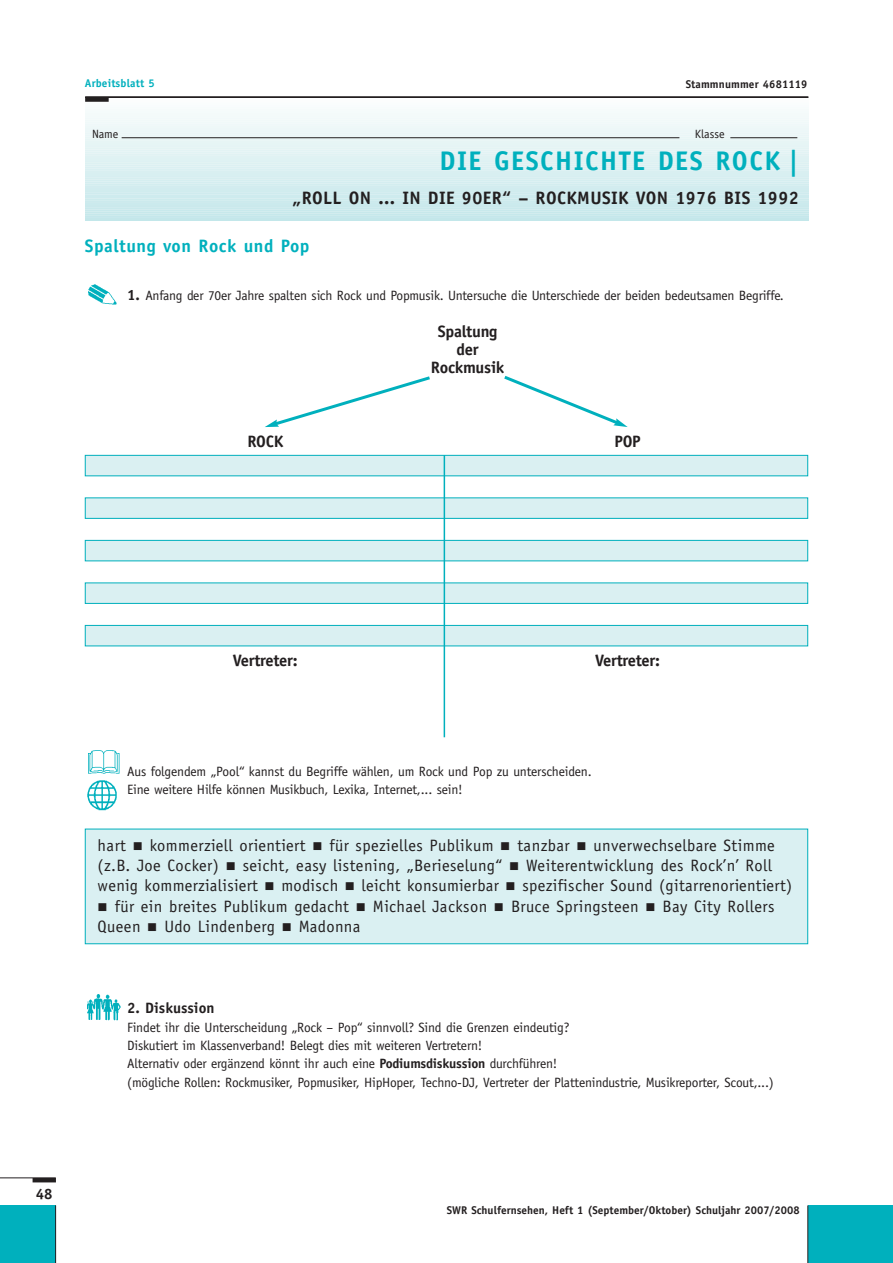
<style>
.page{position:relative;width:893px;height:1263px;background:#fff}
.page>*{position:absolute;margin:0;border:0;box-sizing:border-box;transform-origin:0 0}
.t1{font:700 27px "Officina Sans";letter-spacing:.055em;color:#00b0bd}
.t2{font:700 18px "Officina Sans";letter-spacing:.02em;color:#231f20}
.t3{font:700 18px "Officina Sans";letter-spacing:.03em;color:#00b0bd}
.t4{font:16.5px "Officina Sans";letter-spacing:.025em;color:#231f20}
.t5{font:700 16.5px/18.3px "Officina Sans";letter-spacing:-.015em;color:#231f20;text-align:center}
.t6{font:700 15px "Officina Sans";color:#231f20}
.t7{font:13.5px/18.3px "Officina Sans";letter-spacing:-.015em;color:#231f20}
.t8{font:12px "Officina Sans";color:#231f20}
.t9{font:700 11.25px "Officina Sans";color:#231f20}
.t10{font:700 11.25px "Officina Sans";letter-spacing:.01em;color:#00b0bd}
.s1{font-weight:700;font-size:15px}
.s2{font-weight:700}
</style>
<div class="page">
<div style="left:85px;top:829px;width:722px;height:115px;background:#daf0f2"></div>
<div style="left:85px;top:829px;width:723px;height:115px;border:1px solid #00b0bd"></div>
<div style="left:808px;top:1205px;width:84px;height:58px;background:#00b0bd"></div>
<hr style="left:807px;top:1205px;width:1px;height:58px;background:#231f20">
<div style="left:0;top:1205px;width:56px;height:58px;background:#00b0bd"></div>
<hr style="left:33px;top:1178px;width:23px;height:4px;background:#231f20">
<hr style="left:0;top:1178px;width:56px;height:1px;background:#231f20">
<hr style="left:55px;top:1205px;width:1px;height:58px;background:#231f20">
<div style="left:85px;top:216px;width:723px;height:5px;background:#c4e7ea"></div>
<div style="left:85px;top:212px;width:723px;height:5px;background:#ceebed"></div>
<div style="left:85px;top:210px;width:723px;height:5px;background:#d2ecee"></div>
<div style="left:85px;top:206px;width:723px;height:5px;background:#d3ecef"></div>
<div style="left:85px;top:203px;width:723px;height:6px;background:#cae9ec"></div>
<div style="left:85px;top:199px;width:723px;height:5px;background:#cceaed"></div>
<div style="left:85px;top:195px;width:723px;height:5px;background:#d7eef0"></div>
<div style="left:85px;top:193px;width:723px;height:5px;background:#ceebee"></div>
<div style="left:85px;top:191px;width:723px;height:5px;background:#d7eef1"></div>
<div style="left:85px;top:189px;width:723px;height:5px;background:#d0ecee"></div>
<div style="left:85px;top:184px;width:723px;height:6px;background:#d2ecef"></div>
<div style="left:85px;top:180px;width:723px;height:5px;background:#dcf0f2"></div>
<div style="left:85px;top:176px;width:723px;height:5px;background:#ddf0f2"></div>
<div style="left:85px;top:174px;width:723px;height:5px;background:#d7eef1"></div>
<div style="left:85px;top:169px;width:723px;height:6px;background:#d9eff1"></div>
<div style="left:85px;top:165px;width:723px;height:5px;background:#dbf0f2"></div>
<div style="left:85px;top:163px;width:723px;height:5px;background:#e3f3f4"></div>
<div style="left:85px;top:161px;width:723px;height:5px;background:#ddf1f2"></div>
<div style="left:85px;top:156px;width:723px;height:6px;background:#dff2f3"></div>
<div style="left:85px;top:152px;width:723px;height:5px;background:#e1f2f3"></div>
<div style="left:85px;top:148px;width:723px;height:5px;background:#e3f3f4"></div>
<div style="left:85px;top:144px;width:723px;height:5px;background:#e5f4f5"></div>
<div style="left:85px;top:139px;width:723px;height:6px;background:#e7f5f5"></div>
<svg style="left:85px;top:138px;width:723px;height:1px"></svg>
<div style="left:85px;top:133px;width:723px;height:5px;background:#eaf6f7"></div>
<div style="left:85px;top:129px;width:723px;height:5px;background:#ecf7f8"></div>
<div style="left:85px;top:124px;width:723px;height:6px;background:#eef8f8"></div>
<div style="left:85px;top:120px;width:723px;height:5px;background:#f0f9f9"></div>
<div style="left:85px;top:116px;width:723px;height:5px;background:#f2f9fa"></div>
<div style="left:85px;top:111px;width:723px;height:6px;background:#f4fafa"></div>
<div style="left:85px;top:107px;width:723px;height:5px;background:#f6fbfb"></div>
<div style="left:85px;top:103px;width:723px;height:5px;background:#f9fcfd"></div>
<hr style="left:730px;top:137px;width:67px;height:1px;background:#231f20">
<hr style="left:122px;top:137px;width:557px;height:1px;background:#231f20">
<div style="left:85px;top:97px;width:24px;height:5px;background:#231f20"></div>
<hr style="left:85px;top:97px;width:723px;height:1px;background:#231f20">
<img style="left:88px;top:284px;width:29px;height:21px">
<img style="left:88px;top:750px;width:32px;height:24px">
<svg style="left:265px;top:376px;width:165px;height:52px"></svg>
<svg style="left:504px;top:375px;width:123px;height:52px"></svg>
<div style="left:85px;top:455px;width:722px;height:21px;background:#daf0f2"></div>
<div style="left:85px;top:455px;width:723px;height:21px;border:1px solid #00b0bd"></div>
<div style="left:85px;top:498px;width:722px;height:20px;background:#daf0f2"></div>
<div style="left:85px;top:497px;width:723px;height:22px;border:1px solid #00b0bd"></div>
<div style="left:85px;top:540px;width:722px;height:21px;background:#daf0f2"></div>
<div style="left:85px;top:540px;width:723px;height:21px;border:1px solid #00b0bd"></div>
<div style="left:85px;top:583px;width:722px;height:20px;background:#daf0f2"></div>
<div style="left:85px;top:583px;width:723px;height:21px;border:1px solid #00b0bd"></div>
<div style="left:85px;top:625px;width:722px;height:21px;background:#daf0f2"></div>
<div style="left:85px;top:625px;width:723px;height:21px;border:1px solid #00b0bd"></div>
<hr style="left:443px;top:455px;width:2px;height:282px;background:#00b0bd">
<img style="left:87px;top:780px;width:30px;height:31px">
<img style="left:87px;top:994px;width:34px;height:27px">
<p class="t10" style="left:85px;top:79px;width:71px">Arbeitsblatt 5</p>
<p class="t9" style="left:685px;top:80px;width:123px">Stammnummer 4681119</p>
<p class="t8" style="left:92px;top:129px;width:28px">Name</p>
<p class="t8" style="left:694px;top:129px;width:31px">Klasse</p>
<h1 class="t1" style="left:439px;top:151px;width:361px">DIE GESCHICHTE DES ROCK |</h1>
<h2 class="t2" style="left:292px;top:191px;width:508px">„ROLL ON ... IN DIE 90ER“ – ROCKMUSIK VON 1976 BIS 1992</h2>
<h2 class="t3" style="left:85px;top:239px;width:226px">Spaltung von Rock und Pop</h2>
<p class="t7" style="left:127px;top:288px;width:658px"><span class="s1">1.</span> Anfang der 70er Jahre spalten sich Rock und Popmusik. Untersuche die Unterschiede der beiden bedeutsamen Begriffe.</p>
<p class="t5" style="left:431px;top:323px;width:75px">Spaltung der<br>Rockmusik</p>
<p class="t5" style="left:247px;top:433px;width:37px">ROCK</p>
<p class="t5" style="left:614px;top:433px;width:28px">POP</p>
<p class="t6" style="left:36px;top:1188px;width:18px">48</p>
<p class="t5" style="left:233px;top:653px;width:66px">Vertreter:</p>
<p class="t5" style="left:595px;top:653px;width:66px">Vertreter:</p>
<p class="t7" style="left:127px;top:763px;width:466px">Aus folgendem „Pool“ kannst du Begriffe wählen, um Rock und Pop zu unterscheiden.<br>Eine weitere Hilfe können Musikbuch, Lexika, Internet,... sein!</p>
<p class="t4" style="left:98px;top:839px;width:30px">hart</p>
<p class="t4" style="left:150px;top:839px;width:157px">kommerziell orientiert</p>
<p class="t4" style="left:329px;top:839px;width:166px">für spezielles Publikum</p>
<p class="t4" style="left:517px;top:839px;width:54px">tanzbar</p>
<p class="t4" style="left:593px;top:839px;width:183px">unverwechselbare Stimme</p>
<p class="t4" style="left:98px;top:859px;width:123px">(z.B. Joe Cocker)</p>
<p class="t4" style="left:243px;top:859px;width:261px">seicht, easy listening, „Berieselung“</p>
<p class="t4" style="left:526px;top:859px;width:247px">Weiterentwicklung des Rock’n’ Roll</p>
<p class="t4" style="left:98px;top:879px;width:162px">wenig kommerzialisiert</p>
<p class="t4" style="left:281px;top:879px;width:58px">modisch</p>
<p class="t4" style="left:361px;top:879px;width:139px">leicht konsumierbar</p>
<p class="t4" style="left:522px;top:879px;width:271px">spezifischer Sound (gitarrenorientiert)</p>
<p class="t4" style="left:115px;top:900px;width:236px">für ein breites Publikum gedacht</p>
<p class="t4" style="left:373px;top:900px;width:116px">Michael Jackson</p>
<p class="t4" style="left:511px;top:900px;width:129px">Bruce Springsteen</p>
<p class="t4" style="left:662px;top:900px;width:113px">Bay City Rollers</p>
<p class="t4" style="left:98px;top:920px;width:44px">Queen</p>
<p class="t4" style="left:164px;top:920px;width:112px">Udo Lindenberg</p>
<p class="t4" style="left:299px;top:920px;width:63px">Madonna</p>
<p class="t6" style="left:127px;top:1003px;width:89px">2. Diskussion</p>
<p class="t7" style="left:127px;top:1019px;width:648px">Findet ihr die Unterscheidung „Rock – Pop“ sinnvoll? Sind die Grenzen eindeutig?<br>Diskutiert im Klassenverband! Belegt dies mit weiteren Vertretern!<br>Alternativ oder ergänzend könnt ihr auch eine <span class="s2">Podiumsdiskussion</span> durchführen!<br>(mögliche Rollen: Rockmusiker, Popmusiker, HipHoper, Techno-DJ, Vertreter der Plattenindustrie, Musikreporter, Scout,...)</p>
<p class="t9" style="left:447px;top:1205px;width:354px">SWR Schulfernsehen, Heft 1 (September/Oktober) Schuljahr 2007/2008</p>
</div>
